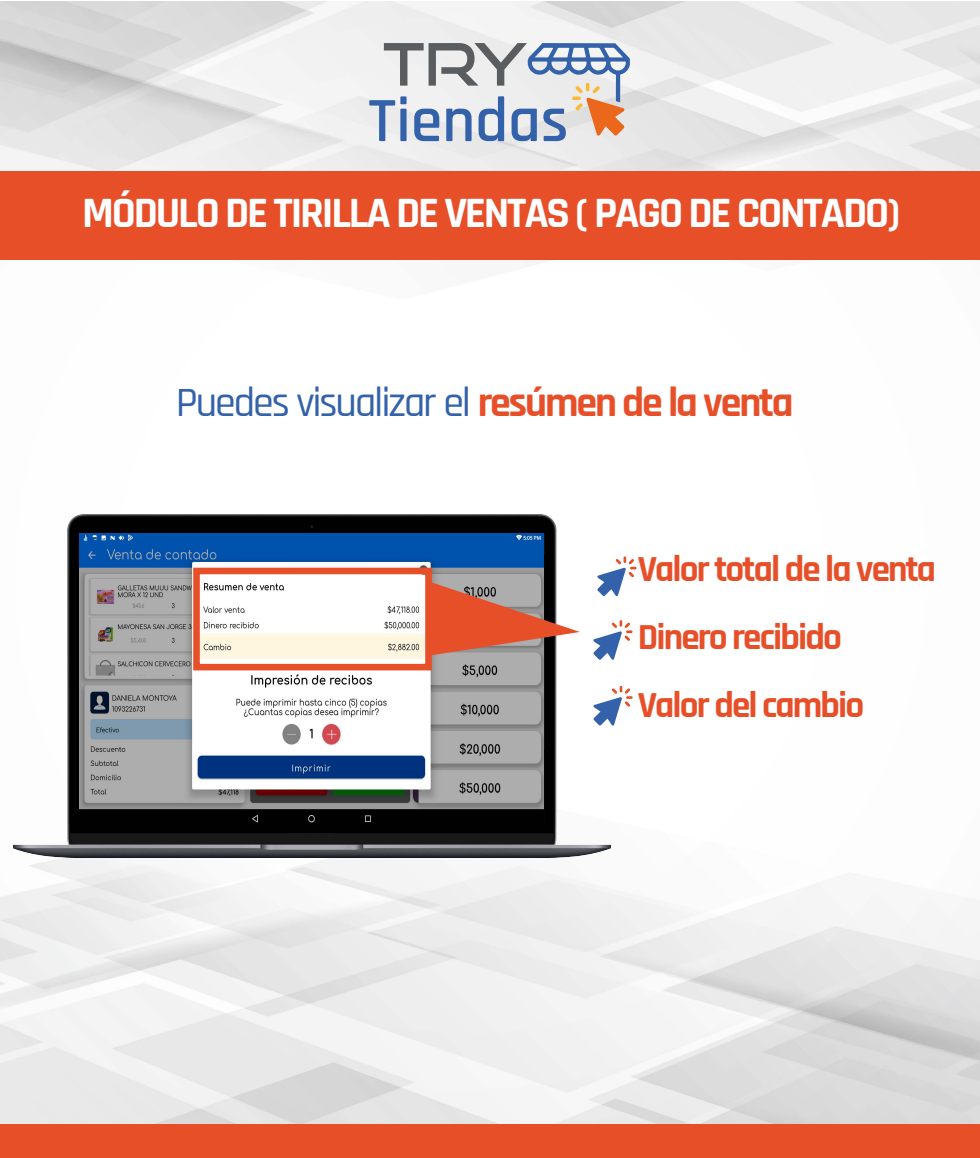
<style>
.page{position:relative;width:980px;height:1158px;background:#fff}
.page>*{position:absolute;margin:0;border:0;box-sizing:border-box;transform-origin:0 0}
.t1{font:700 43.8px "Rajdhani";letter-spacing:-.05em;color:#fff}
.t2{font:500 42px "Rajdhani";letter-spacing:-.05em;color:#3362aa}
.t3{font:700 37.05px/67.5px "Rajdhani";letter-spacing:-.05em;color:#e74f29}
.s1{font-weight:700;color:#e74f29}
</style>
<div class="page">
<img style="left:0;top:2px;width:979px;height:1122px">
<div style="left:0;top:1124px;width:979px;height:33px;background:#e74f29"></div>
<svg style="left:369px;top:43px;width:261px;height:98px"></svg>
<div style="left:0;top:171px;width:979px;height:88px;background:#e74f29"></div>
<svg style="left:610px;top:556px;width:26px;height:40px"></svg>
<svg style="left:610px;top:620px;width:22px;height:40px"></svg>
<svg style="left:610px;top:685px;width:22px;height:40px"></svg>
<img style="left:13px;top:515px;width:597px;height:342px">
<div style="left:288px;top:833px;width:45px;height:11px;background:#191919"></div>
<img style="left:79px;top:534px;width:465px;height:293px">
<svg style="left:190px;top:564px;width:390px;height:109px"></svg>
<p class="t1" style="left:82px;top:186px;width:819px">MÓDULO DE TIRILLA DE VENTAS ( PAGO DE CONTADO)</p>
<p class="t2" style="left:176px;top:378px;width:619px">Puedes visualizar el <span class="s1">resúmen de la venta</span></p>
<p class="t3" style="left:637px;top:537px;width:300px">Valor total de la venta<br>Dinero recibido<br>Valor del cambio</p>
</div>
